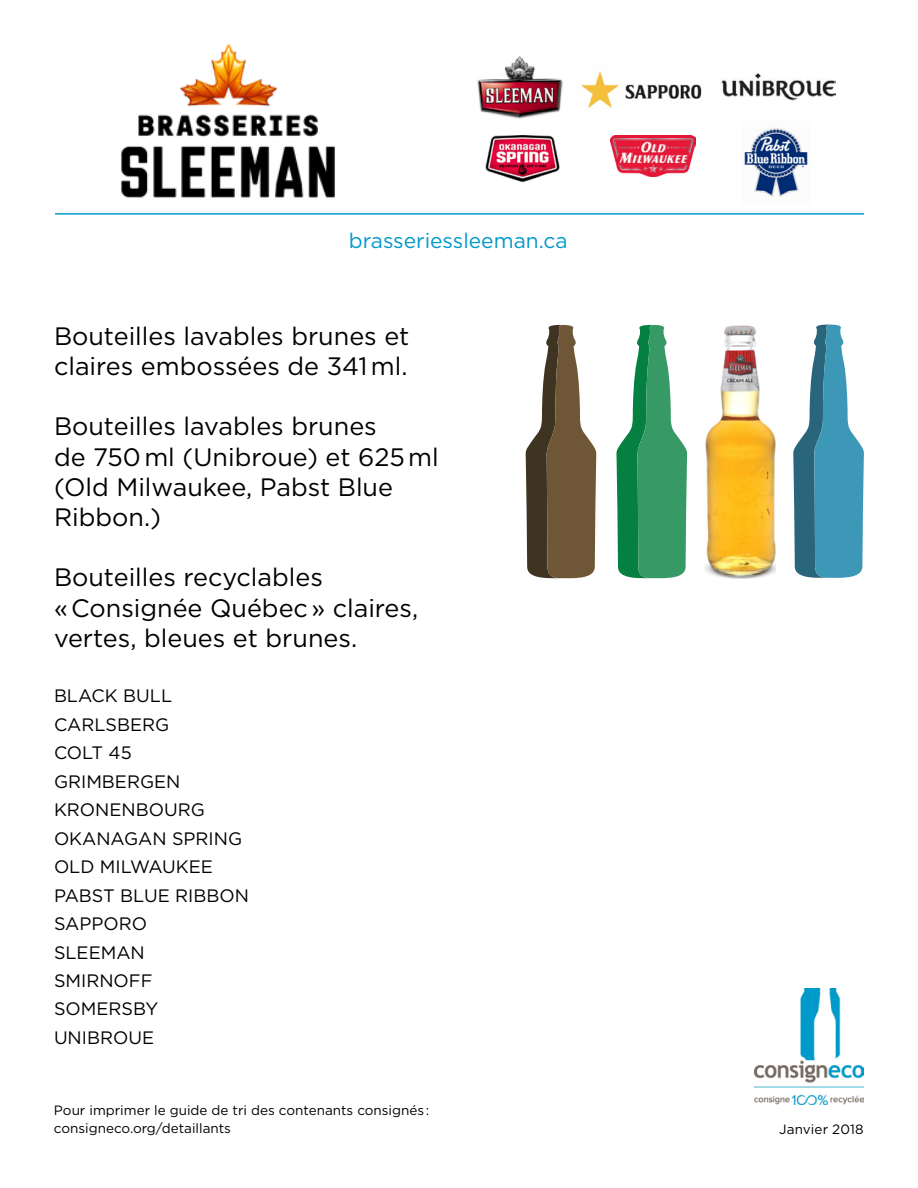
<style>
.page{position:relative;width:918px;height:1188px;background:#fff}
.page>*{position:absolute;margin:0;border:0;box-sizing:border-box;transform-origin:0 0}
.t1{font:25.2px/30.3px "Gotham";color:#000}
.t2{font:21px "Gotham";color:#0098cc}
.t3{font:18px/28.5px "Gotham";color:#000}
.t4{font:13.5px/18px "Gotham";color:#000}
</style>
<div class="page">
<img style="left:120px;top:43px;width:215px;height:155px">
<img style="left:477px;top:56px;width:85px;height:63px">
<img style="left:581px;top:71px;width:121px;height:37px">
<img style="left:721px;top:72px;width:114px;height:29px">
<img style="left:485px;top:135px;width:75px;height:48px">
<img style="left:611px;top:135px;width:84px;height:41px">
<img style="left:744px;top:128px;width:64px;height:69px">
<hr style="left:55px;top:213px;width:809px;height:2px;background:#0098cc">
<svg style="left:525px;top:325px;width:72px;height:254px"></svg>
<svg style="left:616px;top:325px;width:71px;height:254px"></svg>
<svg style="left:793px;top:325px;width:71px;height:253px"></svg>
<img style="left:754px;top:989px;width:110px;height:115px">
<img style="left:705px;top:325px;width:70px;height:254px">
<p class="t2" style="left:349px;top:227px;width:220px">brasseriessleeman.ca</p>
<p class="t1" style="left:54px;top:320px;width:357px">Bouteilles lavables brunes et claires embossées de 341ml.</p>
<p class="t1" style="left:54px;top:411px;width:386px">Bouteilles lavables brunes<br>de 750ml (Unibroue) et 625ml (Old Milwaukee, Pabst Blue<br>Ribbon.)</p>
<p class="t1" style="left:54px;top:562px;width:366px">Bouteilles recyclables «Consignée Québec» claires, vertes, bleues et brunes.</p>
<p class="t3" style="left:54px;top:681px;width:196px">BLACK BULL<br>CARLSBERG<br>COLT 45<br>GRIMBERGEN<br>KRONENBOURG<br>OKANAGAN SPRING<br>OLD MILWAUKEE<br>PABST BLUE RIBBON<br>SAPPORO<br>SLEEMAN<br>SMIRNOFF<br>SOMERSBY<br>UNIBROUE</p>
<p class="t4" style="left:54px;top:1101px;width:377px">Pour imprimer le guide de tri des contenants consignés : consigneco.org/detaillants</p>
<p class="t4" style="left:779px;top:1119px;width:86px">Janvier 2018</p>
</div>
